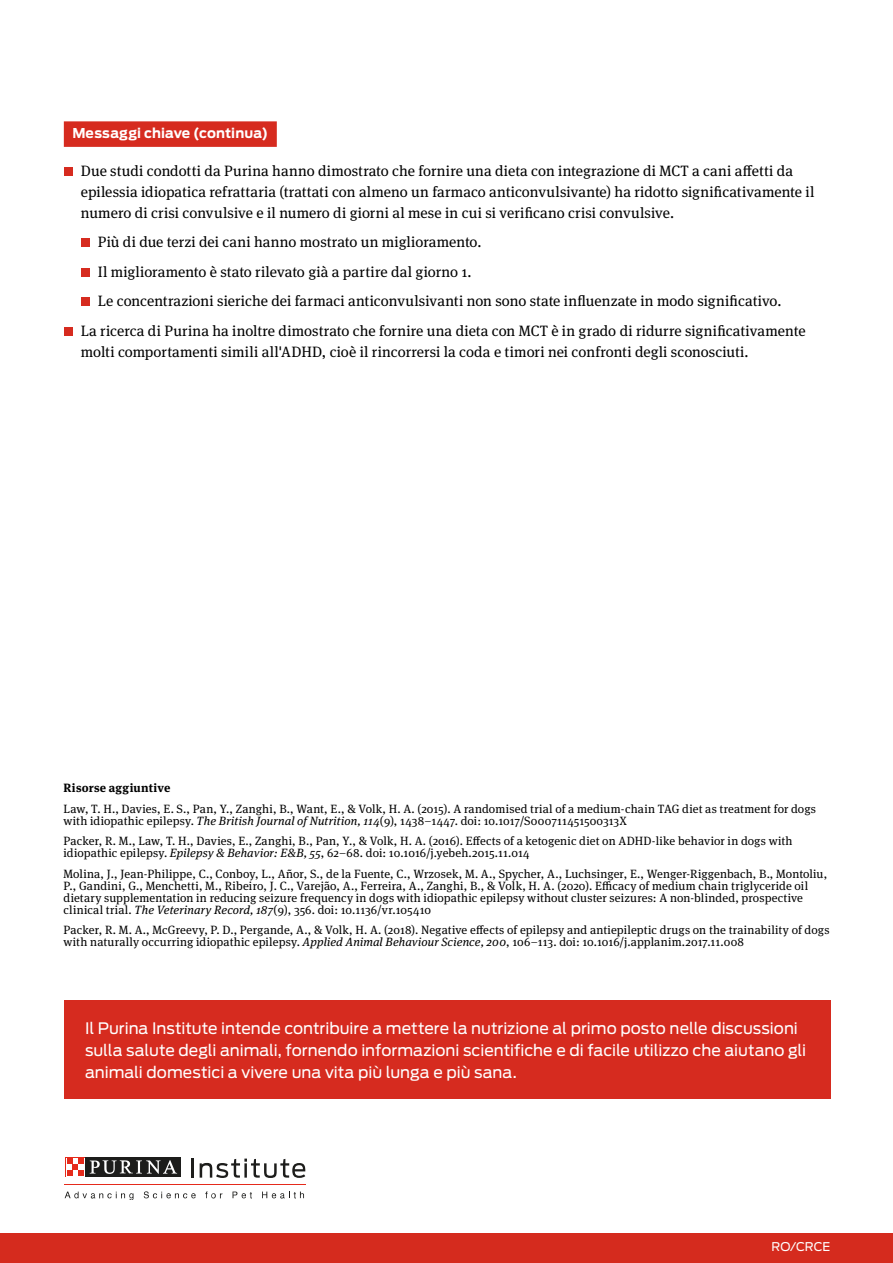
<style>
.page{position:relative;width:893px;height:1263px;background:#fff}
.page>*{position:absolute;margin:0;border:0;box-sizing:border-box;transform-origin:0 0}
.t1{font:15.75px/21.8px "Antenna";color:#fff}
.t2{font:15px/21px "Meta Serif Pro";letter-spacing:.005em;color:#000}
.t3{font:700 13.5px "Antenna";letter-spacing:.005em;color:#fff}
.t4{font:12px/12px "Meta Serif Pro";letter-spacing:.01em;color:#000}
.t5{font:700 12px "Meta Serif Pro";letter-spacing:.015em;color:#000}
.t6{font:12px "Antenna";color:#fff}
.s1{font-style:italic}
</style>
<div class="page">
<div style="left:0;top:1233px;width:893px;height:30px;background:#d52b1e"></div>
<hr style="left:65px;top:1184px;width:241px;height:1px;background:#e52a1b">
<svg style="left:192px;top:1158px;width:2px;height:19px"></svg>
<svg style="left:200px;top:1158px;width:105px;height:20px"></svg>
<svg style="left:65px;top:1191px;width:68px;height:9px"></svg>
<svg style="left:144px;top:1191px;width:52px;height:7px"></svg>
<svg style="left:205px;top:1191px;width:17px;height:7px"></svg>
<svg style="left:233px;top:1191px;width:19px;height:7px"></svg>
<svg style="left:262px;top:1191px;width:42px;height:7px"></svg>
<div style="left:65px;top:1157px;width:21px;height:20px;background:#1d1d1b"></div>
<svg style="left:65px;top:1157px;width:20px;height:20px"></svg>
<div style="left:86px;top:1157px;width:95px;height:20px;background:#1d1d1b"></div>
<svg style="left:90px;top:1160px;width:87px;height:14px"></svg>
<svg style="left:66px;top:1158px;width:18px;height:18px"></svg>
<svg style="left:67px;top:1158px;width:17px;height:17px"></svg>
<div style="left:64px;top:121px;width:213px;height:26px;background:#d62b1f"></div>
<div style="left:64px;top:167px;width:8px;height:9px;background:#d62b1f"></div>
<div style="left:81px;top:239px;width:8px;height:8px;background:#d62b1f"></div>
<div style="left:81px;top:268px;width:8px;height:9px;background:#d62b1f"></div>
<div style="left:81px;top:298px;width:8px;height:8px;background:#d62b1f"></div>
<div style="left:64px;top:327px;width:8px;height:9px;background:#d62b1f"></div>
<div style="left:64px;top:1000px;width:766px;height:99px;background:#d62b1f"></div>
<p class="t3" style="left:72px;top:124px;width:197px">Messaggi chiave (continua)</p>
<p class="t2" style="left:81px;top:159px;width:735px">Due studi condotti da Purina hanno dimostrato che fornire una dieta con integrazione di MCT a cani affetti da epilessia idiopatica refrattaria (trattati con almeno un farmaco anticonvulsivante) ha ridotto significativamente il numero di crisi convulsive e il numero di giorni al mese in cui si verificano crisi convulsive.</p>
<p class="t2" style="left:98px;top:231px;width:385px">Più di due terzi dei cani hanno mostrato un miglioramento.</p>
<p class="t2" style="left:98px;top:260px;width:375px">Il miglioramento è stato rilevato già a partire dal giorno 1.</p>
<p class="t2" style="left:98px;top:290px;width:685px">Le concentrazioni sieriche dei farmaci anticonvulsivanti non sono state influenzate in modo significativo.</p>
<p class="t2" style="left:81px;top:319px;width:726px">La ricerca di Purina ha inoltre dimostrato che fornire una dieta con MCT è in grado di ridurre significativamente</p>
<p class="t2" style="left:81px;top:340px;width:669px">molti comportamenti simili all'ADHD, cioè il rincorrersi la coda e timori nei confronti degli sconosciuti.</p>
<p class="t5" style="left:64px;top:778px;width:108px">Risorse aggiuntive</p>
<p class="t4" style="left:64px;top:802px;width:754px">Law, T. H., Davies, E. S., Pan, Y., Zanghi, B., Want, E., &amp; Volk, H. A. (2015). A randomised trial of a medium-chain TAG diet as treatment for dogs with idiopathic epilepsy. <span class="s1">The British Journal of Nutrition, 114</span>(9), 1438–1447. doi: 10.1017/S000711451500313X</p>
<p class="t4" style="left:64px;top:834px;width:731px">Packer, R. M., Law, T. H., Davies, E., Zanghi, B., Pan, Y., &amp; Volk, H. A. (2016). Effects of a ketogenic diet on ADHD-like behavior in dogs with idiopathic epilepsy. <span class="s1">Epilepsy &amp; Behavior: E&amp;B, 55</span>, 62–68. doi: 10.1016/j.yebeh.2015.11.014</p>
<p class="t4" style="left:64px;top:867px;width:765px">Molina, J., Jean-Philippe, C., Conboy, L., Añor, S., de la Fuente, C., Wrzosek, M. A., Spycher, A., Luchsinger, E., Wenger-Riggenbach, B., Montoliu, P., Gandini, G., Menchetti, M., Ribeiro, J. C., Varejão, A., Ferreira, A., Zanghi, B., &amp; Volk, H. A. (2020). Efficacy of medium chain triglyceride oil dietary supplementation in reducing seizure frequency in dogs with idiopathic epilepsy without cluster seizures: A non-blinded, prospective clinical trial. <span class="s1">The Veterinary Record, 187</span>(9), 356. doi: 10.1136/vr.105410</p>
<p class="t4" style="left:64px;top:923px;width:767px">Packer, R. M. A., McGreevy, P. D., Pergande, A., &amp; Volk, H. A. (2018). Negative effects of epilepsy and antiepileptic drugs on the trainability of dogs with naturally occurring idiopathic epilepsy. <span class="s1">Applied Animal Behaviour Science, 200</span>, 106–113. doi: 10.1016/j.applanim.2017.11.008</p>
<p class="t1" style="left:85px;top:1017px;width:723px">Il Purina Institute intende contribuire a mettere la nutrizione al primo posto nelle discussioni sulla salute degli animali, fornendo informazioni scientifiche e di facile utilizzo che aiutano gli animali domestici a vivere una vita più lunga e più sana.</p>
<p class="t6" style="left:771px;top:1239px;width:60px">RO/CRCE</p>
</div>
